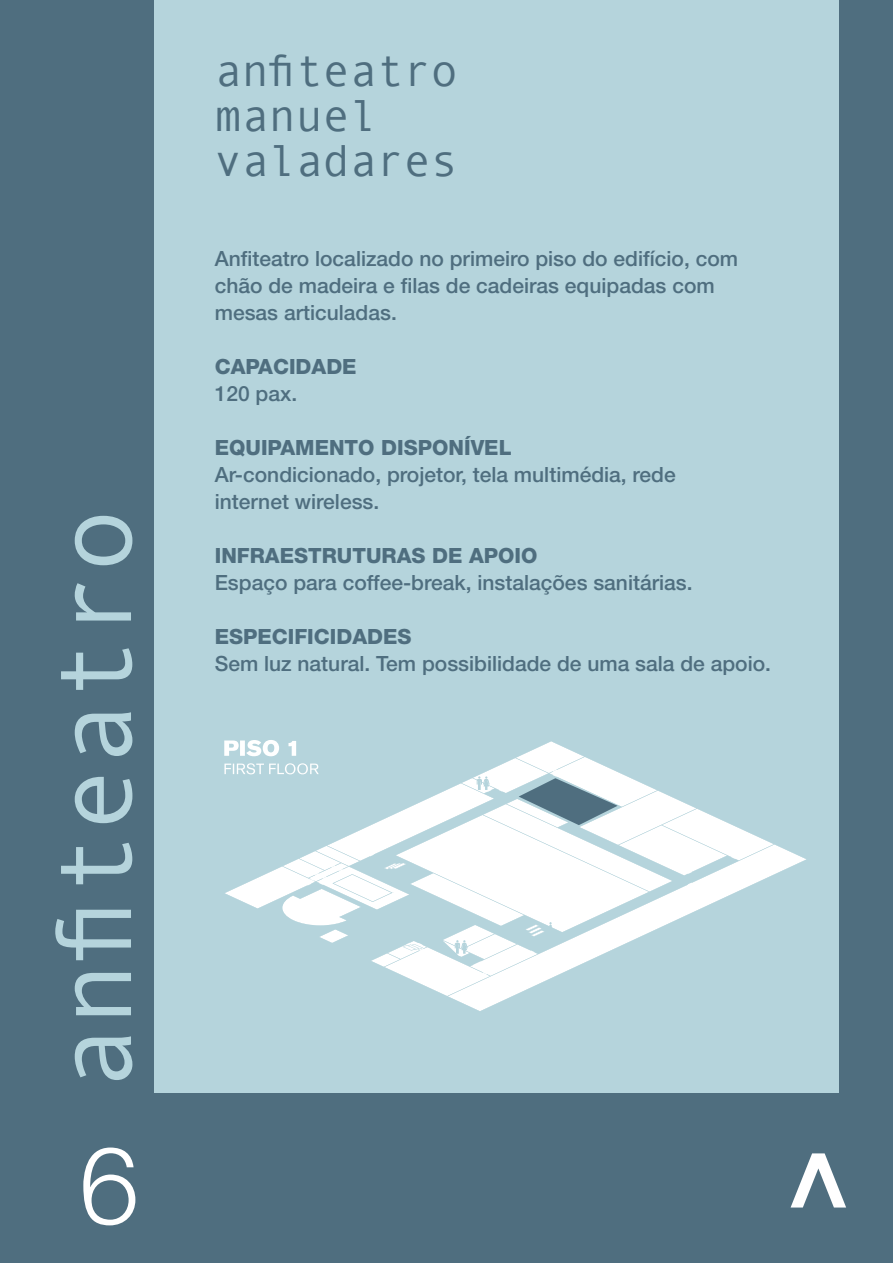
<style>
.page{position:relative;width:893px;height:1263px;background:#4f6e7f}
.page>*{position:absolute;margin:0;border:0;box-sizing:border-box;transform-origin:0 0}
.t1{font:108px "Andale Mono";color:#b5d4dc}
.t2{font:300 108px "Helvetica Neue LT Std";color:#fff}
.t3{font:700 106.5px "Helvetica Neue LT Std";color:#fff}
.t4{font:45px "Andale Mono";color:#4f6e7f}
.t5{font:500 21px "Helvetica Neue LT Std";color:#4f6e7f}
.t6{font:800 21px "Helvetica Neue LT Std";color:#4f6e7f}
</style>
<div class="page">
<div style="left:154px;top:0;width:685px;height:1093px;background:#b5d4dc"></div>
<svg style="left:448px;top:844px;width:358px;height:167px"></svg>
<svg style="left:224px;top:740px;width:550px;height:256px"></svg>
<p class="t1" style="left:24px;top:1091px;width:585px;rotate:-90deg">anfiteatro</p>
<h1 class="t2" style="left:79px;top:1119px;width:62px">6</h1>
<p class="t4" style="left:215px;top:41px;width:244px">anfiteatro</p>
<p class="t4" style="left:215px;top:86px;width:163px">manuel</p>
<p class="t4" style="left:215px;top:131px;width:244px">valadares</p>
<p class="t5" style="left:215px;top:246px;width:525px">Anfiteatro localizado no primeiro piso do edifício, com</p>
<p class="t5" style="left:215px;top:273px;width:501px">chão de madeira e filas de cadeiras equipadas com</p>
<p class="t5" style="left:215px;top:300px;width:184px">mesas articuladas.</p>
<p class="t6" style="left:215px;top:354px;width:143px">CAPACIDADE</p>
<p class="t5" style="left:215px;top:381px;width:84px">120 pax.</p>
<p class="t6" style="left:215px;top:435px;width:298px">EQUIPAMENTO DISPONÍVEL</p>
<p class="t5" style="left:215px;top:462px;width:463px">Ar-condicionado, projetor, tela multimédia, rede</p>
<p class="t5" style="left:215px;top:489px;width:166px">internet wireless.</p>
<p class="t6" style="left:215px;top:543px;width:324px">INFRAESTRUTURAS DE APOIO</p>
<p class="t5" style="left:215px;top:570px;width:479px">Espaço para coffee-break, instalações sanitárias.</p>
<p class="t6" style="left:215px;top:624px;width:198px">ESPECIFICIDADES</p>
<p class="t5" style="left:215px;top:651px;width:558px">Sem luz natural. Tem possibilidade de uma sala de apoio.</p>
<p class="t3" style="left:895px;top:1148px;width:65px;rotate:90deg">&lt;</p>
</div>
